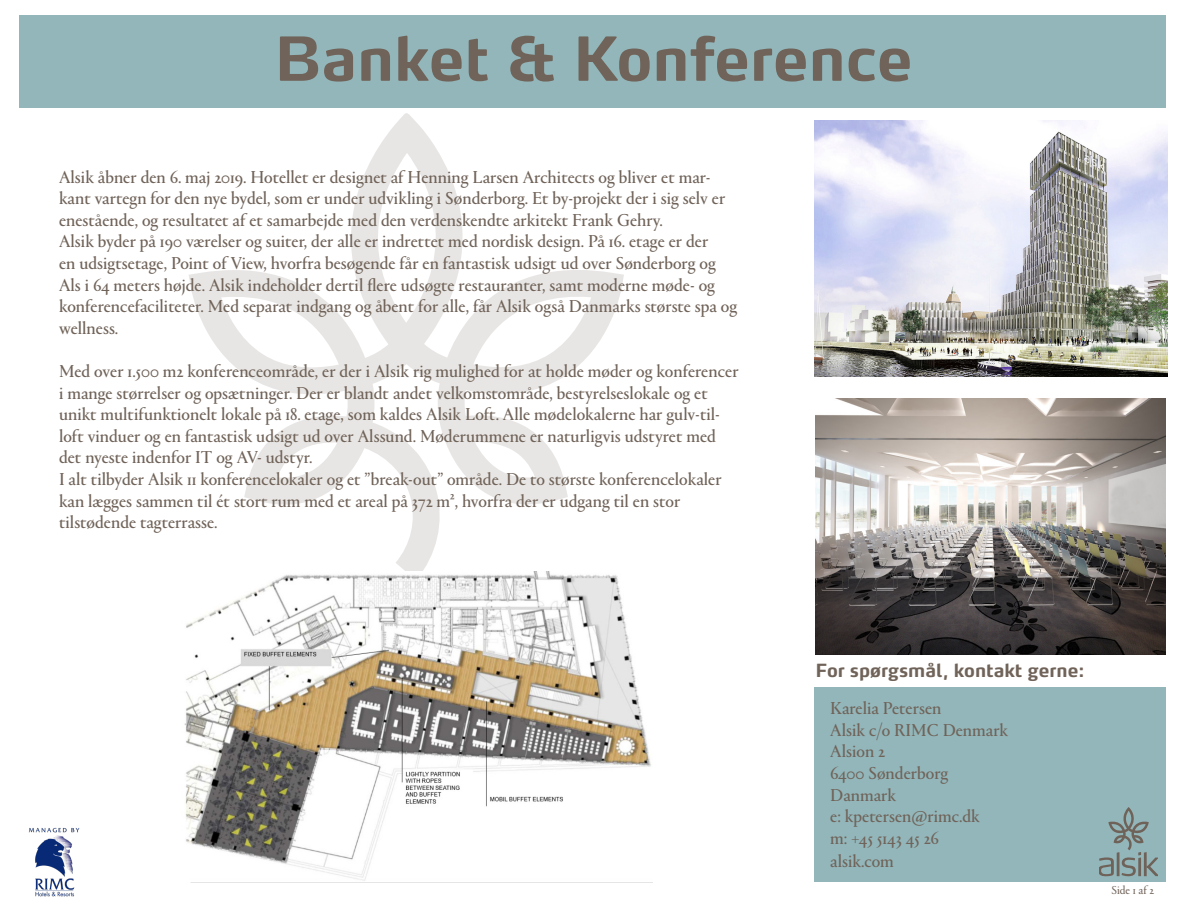
<style>
.page{position:relative;width:1188px;height:918px;background:#fff}
.page>*{position:absolute;margin:0;border:0;box-sizing:border-box;transform-origin:0 0}
.t1{font:700 60px "Max Pro";color:#706359}
.t2{font:18px/21.6px "Portrait Regular 2";color:#706359}
.t3{font:700 18px "Max Pro";color:#706359}
.t4{font:12px "Portrait";color:#706359}
</style>
<div class="page">
<div style="left:814px;top:687px;width:351px;height:195px;background:#92b6ba"></div>
<div style="left:19px;top:16px;width:1147px;height:92px;background:#92b6ba"></div>
<img style="left:29px;top:827px;width:51px;height:70px">
<svg style="left:1100px;top:807px;width:57px;height:69px"></svg>
<svg style="left:189px;top:113px;width:435px;height:458px"></svg>
<img style="left:814px;top:120px;width:353px;height:257px">
<img style="left:184px;top:571px;width:467px;height:310px">
<img style="left:816px;top:398px;width:349px;height:257px">
<p class="t1" style="left:274px;top:6px;width:640px">Banket &amp; Konference</p>
<p class="t2" style="left:59px;top:165px;width:668px">Alsik åbner den 6. maj 2019. Hotellet er designet af Henning Larsen Architects og bliver et mar&shy;kant vartegn for den nye bydel, som er under udvikling i Sønderborg. Et by-projekt der i sig selv er enestående, og resultatet af et samarbejde med den verdenskendte arkitekt Frank Gehry.</p>
<p class="t2" style="left:59px;top:230px;width:680px">Alsik byder på 190 værelser og suiter, der alle er indrettet med nordisk design. På 16. etage er der<br>en udsigtsetage, Point of View, hvorfra besøgende får en fantastisk udsigt ud over Sønderborg og Als i 64 meters højde. Alsik indeholder dertil flere udsøgte restauranter, samt moderne møde- og konferencefaciliteter. Med separat indgang og åbent for alle, får Alsik også Danmarks største spa og wellness.</p>
<p class="t2" style="left:59px;top:360px;width:681px">Med over 1.500 m2 konferenceområde, er der i Alsik rig mulighed for at holde møder og konferencer i mange størrelser og opsætninger. Der er blandt andet velkomstområde, bestyrelseslokale og et unikt multifunktionelt lokale på 18. etage, som kaldes Alsik Loft. Alle mødelokalerne har gulv-til&shy;loft vinduer og en fantastisk udsigt ud over Alssund. Møderummene er naturligvis udstyret med det nyeste indenfor IT og AV- udstyr.</p>
<p class="t2" style="left:59px;top:468px;width:664px">I alt tilbyder Alsik 11 konferencelokaler og et ”break-out” område. De to største konferencelokaler kan lægges sammen til ét stort rum med et areal på 372 m², hvorfra der er udgang til en stor</p>
<p class="t2" style="left:59px;top:511px;width:160px">tilstødende tagterrasse.</p>
<p class="t3" style="left:816px;top:655px;width:270px">For spørgsmål, kontakt gerne:</p>
<p class="t2" style="left:830px;top:697px;width:113px">Karelia Petersen</p>
<p class="t2" style="left:830px;top:719px;width:180px">Alsik c/o RIMC Denmark</p>
<p class="t2" style="left:830px;top:740px;width:56px">Alsion 2</p>
<p class="t2" style="left:830px;top:762px;width:120px">6400 Sønderborg</p>
<p class="t2" style="left:830px;top:783px;width:68px">Danmark</p>
<p class="t2" style="left:830px;top:805px;width:151px">e: kpetersen@rimc.dk</p>
<p class="t2" style="left:830px;top:827px;width:110px">m: +45 5143 45 26</p>
<p class="t2" style="left:830px;top:850px;width:65px">alsik.com</p>
<p class="t4" style="left:1111px;top:882px;width:44px">Side 1 af 2</p>
</div>
